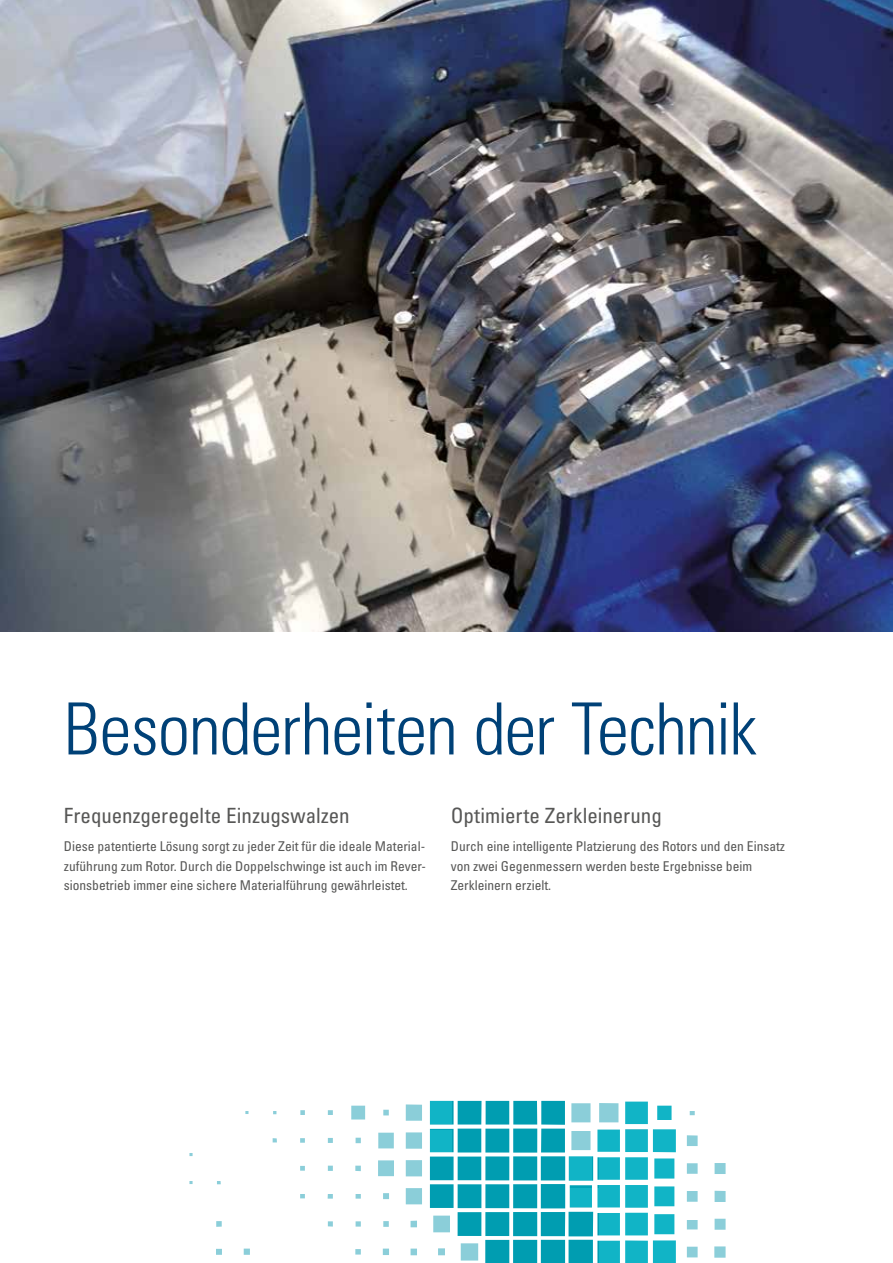
<style>
.page{position:relative;width:893px;height:1263px;background:#fff}
.page>*{position:absolute;margin:0;border:0;box-sizing:border-box;transform-origin:0 0}
.t1{font:300 condensed 72px "Univers LT Pro";letter-spacing:-.02em;color:#004177}
.t2{font:condensed 21px "Univers LT Pro";color:#575756}
.t3{font:condensed 13.5px/19.5px "Univers LT Pro";color:#575756}
</style>
<div class="page">
<img style="left:189px;top:1101px;width:537px;height:162px">
<img style="left:0;top:0;width:893px;height:631px">
<h1 class="t1" style="left:64px;top:680px;width:695px">Besonderheiten der Technik</h1>
<h2 class="t2" style="left:64px;top:803px;width:287px">Frequenzgeregelte Einzugswalzen</h2>
<p class="t3" style="left:64px;top:836px;width:364px">Diese patentierte Lösung sorgt zu jeder Zeit für die ideale Material&shy;zuführung zum Rotor. Durch die Doppelschwinge ist auch im Rever&shy;sionsbetrieb immer eine sichere Materialführung gewährleistet.</p>
<h2 class="t2" style="left:451px;top:803px;width:213px">Optimierte Zerkleinerung</h2>
<p class="t3" style="left:451px;top:836px;width:336px">Durch eine intelligente Platzierung des Rotors und den Einsatz von zwei Gegenmessern werden beste Ergebnisse beim<br>Zerkleinern erzielt.</p>
</div>
